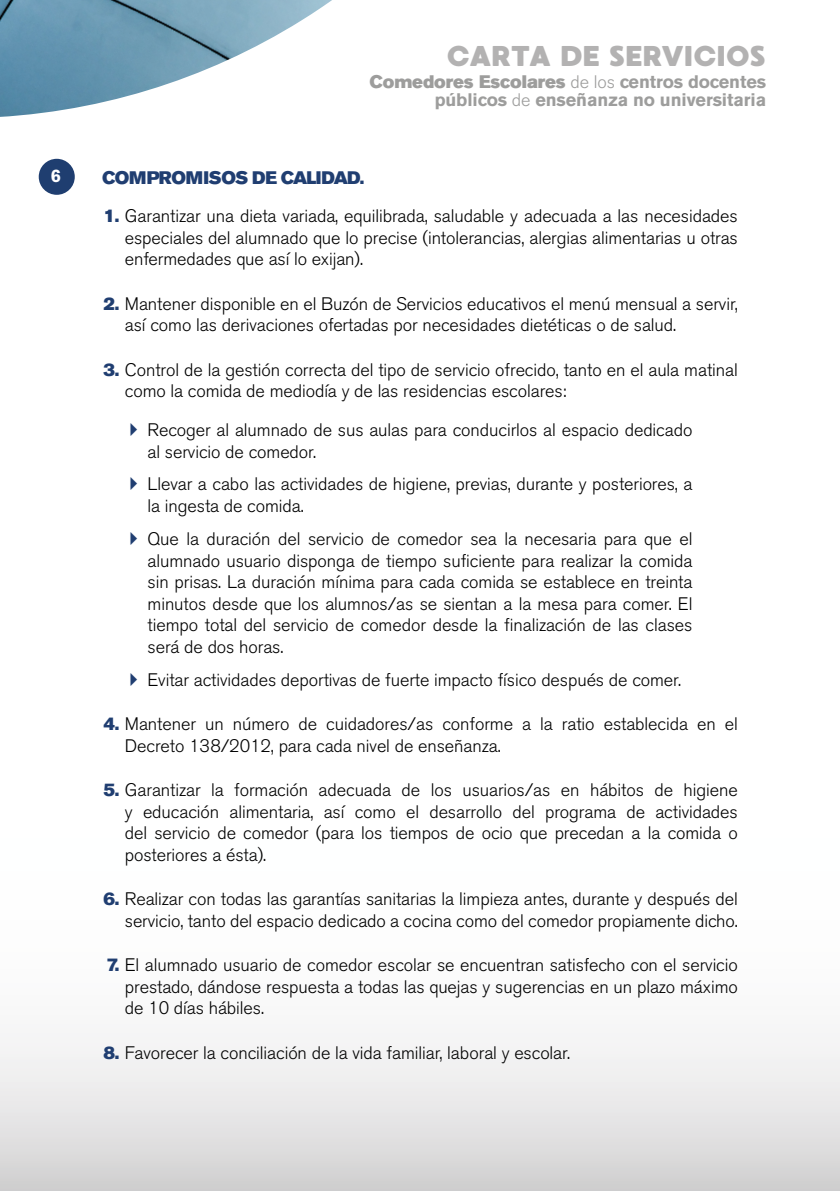
<style>
.page{position:relative;width:840px;height:1191px;background:#fff}
.page>*{position:absolute;margin:0;border:0;box-sizing:border-box;transform-origin:0 0}
.t1{font:28.6px "MADE Waffle Soft";letter-spacing:-.015em;color:#b3b2b2}
.t2{font:300 18px/21.6px "Akzidenz Grotesk BE";letter-spacing:-.005em;color:#000}
.t3{font:18px "Akzidenz Grotesk BE Super";letter-spacing:-.005em;color:#9d9d9c}
.t4{font:700 18px "Akzidenz Grotesk BE";letter-spacing:-.005em;color:#9d9d9c}
.t5{font:18px "Akzidenz Grotesk BE Super";letter-spacing:-.02em;color:#203e71}
.t6{font:700 18px "Akzidenz Grotesk BE";color:#fff}
.s1{font-family:"Akzidenz Grotesk BE";font-weight:300}
.s2{font-family:"Akzidenz Grotesk BE";font-weight:700}
.s3{font-weight:300}
.s4{font-family:"Akzidenz Grotesk BE Super";font-weight:400;color:#203e71}
</style>
<div class="page">
<img style="left:0;top:0;width:332px;height:117px">
<div style="left:39px;top:159px;width:36px;height:36px;background:#1f3e70;border-radius:50%"></div>
<p class="t6" style="left:51px;top:166px;width:12px">6</p>
<h1 class="t1" style="left:446px;top:39px;width:321px">CARTA DE SERVICIOS</h1>
<p class="t3" style="left:369px;top:71px;width:398px">Comedores Escolares <span class="s1">de los</span> <span class="s2">centros docentes</span></p>
<p class="t4" style="left:434px;top:89px;width:333px">públicos <span class="s3">de</span> enseñanza no universitaria</p>
<p class="t5" style="left:102px;top:167px;width:263px">COMPROMISOS DE CALIDAD.</p>
<p class="t2" style="left:125px;top:206px;width:614px;text-align:justify;text-indent:-21px"><span class="s4">1.</span> Garantizar una dieta variada, equilibrada, saludable y adecuada a las necesidades especiales del alumnado que lo precise (intolerancias, alergias alimentarias u otras enfermedades que así lo exijan).</p>
<p class="t2" style="left:125px;top:293px;width:614px;text-indent:-21px"><span class="s4">2.</span> Mantener disponible en el Buzón de Servicios educativos el menú mensual a servir, así como las derivaciones ofertadas por necesidades dietéticas o de salud.</p>
<p class="t2" style="left:125px;top:359px;width:614px;text-indent:-21px"><span class="s4">3.</span> Control de la gestión correcta del tipo de servicio ofrecido, tanto en el aula matinal como la comida de mediodía y de las residencias escolares:</p>
<p class="t2" style="left:147px;top:419px;width:546px">Recoger al alumnado de sus aulas para conducirlos al espacio dedicado al servicio de comedor.</p>
<p class="t2" style="left:147px;top:474px;width:546px">Llevar a cabo las actividades de higiene, previas, durante y posteriores, a la ingesta de comida.</p>
<p class="t2" style="left:147px;top:528px;width:546px;text-align:justify">Que la duración del servicio de comedor sea la necesaria para que el alumnado usuario disponga de tiempo suficiente para realizar la comida sin prisas. La duración mínima para cada comida se establece en treinta minutos desde que los alumnos/as se sientan a la mesa para comer. El tiempo total del servicio de comedor desde la finalización de las clases será de dos horas.</p>
<p class="t2" style="left:147px;top:669px;width:534px">Evitar actividades deportivas de fuerte impacto físico después de comer.</p>
<p class="t2" style="left:125px;top:713px;width:614px;text-indent:-21px"><span class="s4">4.</span> Mantener un número de cuidadores/as conforme a la ratio establecida en el<br>Decreto 138/2012, para cada nivel de enseñanza.</p>
<p class="t2" style="left:125px;top:779px;width:614px;text-align:justify;text-indent:-21px"><span class="s4">5.</span> Garantizar la formación adecuada de los usuarios/as en hábitos de higiene y educación alimentaria, así como el desarrollo del programa de actividades del servicio de comedor (para los tiempos de ocio que precedan a la comida o posteriores a ésta).</p>
<p class="t2" style="left:103px;top:888px;width:635px;text-align:right"><span class="s4">6.</span> Realizar con todas las garantías sanitarias la limpieza antes, durante y después del servicio, tanto del espacio dedicado a cocina como del comedor propiamente dicho.</p>
<p class="t2" style="left:125px;top:954px;width:614px;text-align:justify;text-indent:-18px"><span class="s4">7.</span> El alumnado usuario de comedor escolar se encuentran satisfecho con el servicio prestado, dándose respuesta a todas las quejas y sugerencias en un plazo máximo de 10 días hábiles.</p>
<p class="t2" style="left:103px;top:1042px;width:468px"><span class="s4">8.</span> Favorecer la conciliación de la vida familiar, laboral y escolar.</p>
</div>
